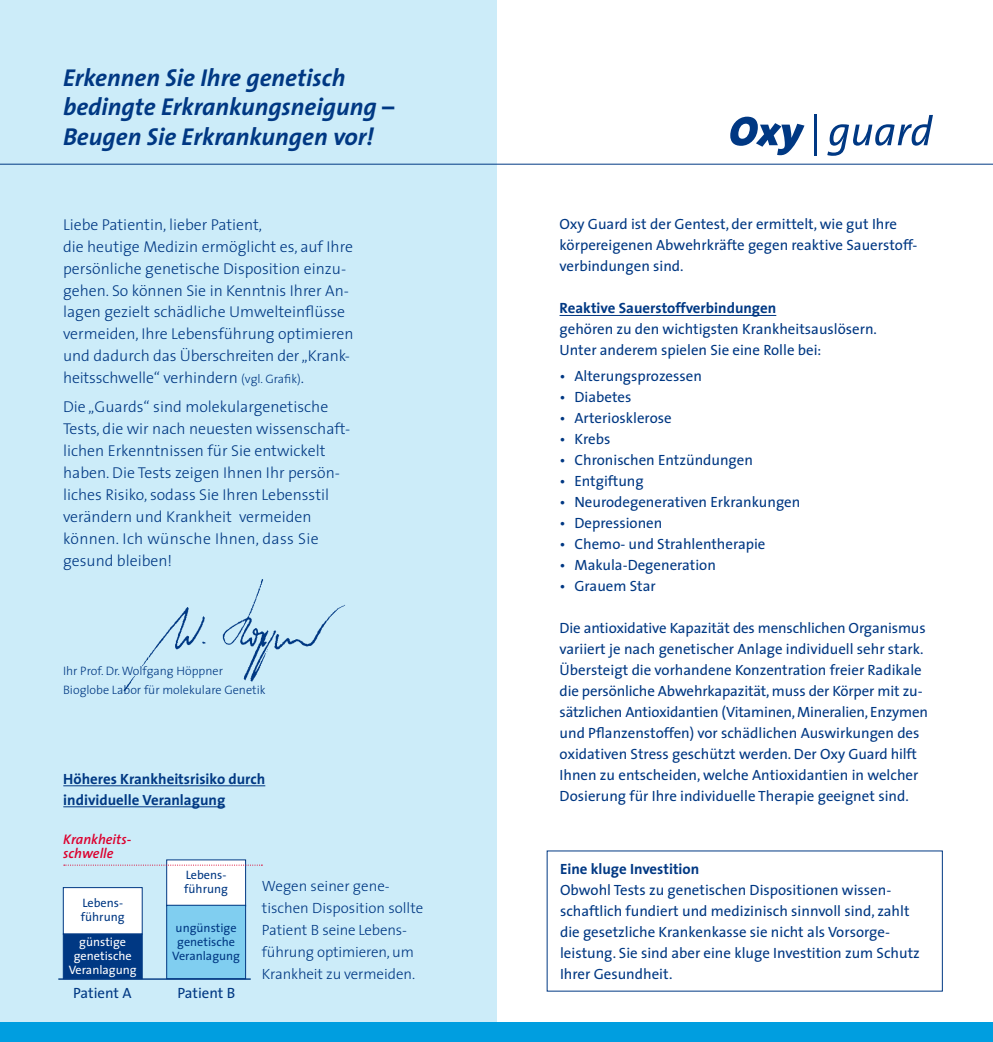
<style>
.page{position:relative;width:993px;height:1042px;background:#fff}
.page>*{position:absolute;margin:0;border:0;box-sizing:border-box;transform-origin:0 0}
.t1{font:italic 700 24.5px/29.8px "The Sans";color:#003883}
.t2{font:300 15.75px/21.9px "The Sans";color:#003883}
.t3{font:14.88px/21px "The Sans";color:#003883}
.t4{font:700 14.88px/21px "The Sans";color:#003883}
.t5{font:300 14.88px/21.9px "The Sans";letter-spacing:-.01em;color:#003883}
.t6{font:italic 600 14px/14px "The Sans";color:#dc002e}
.t7{font:300 12.25px/19.2px "The Sans";color:#003883}
.t8{font:12.25px/14px "The Sans";color:#003883}
.t9{font:12.25px/14px "The Sans";color:#fff;text-align:center}
.s1{font-size:12.25px}
</style>
<div class="page">
<div style="left:0;top:0;width:496px;height:1042px;background:#ccecf9"></div>
<div style="left:0;top:1022px;width:992px;height:20px;background:#009ee0"></div>
<hr style="left:559px;top:315px;width:217px;height:1px;background:#003883">
<hr style="left:0;top:164px;width:992px;height:1px;background:#003883">
<svg style="left:730px;top:117px;width:74px;height:38px"></svg>
<hr style="left:813px;top:114px;width:3px;height:42px;background:#003883">
<svg style="left:827px;top:115px;width:105px;height:41px"></svg>
<hr style="left:63px;top:785px;width:202px;height:1px;background:#003883">
<hr style="left:63px;top:806px;width:162px;height:1px;background:#003883">
<div style="left:166px;top:859px;width:80px;height:47px;background:#fff;border:1px solid #003883"></div>
<div style="left:166px;top:905px;width:80px;height:74px;background:#80cef0;border:1px solid #003883"></div>
<div style="left:63px;top:887px;width:79px;height:47px;background:#fff;border:1px solid #003883"></div>
<div style="left:63px;top:934px;width:79px;height:45px;background:#003883;border:1px solid #003883"></div>
<svg style="left:64px;top:864px;width:198px;height:1px"></svg>
<hr style="left:58px;top:978px;width:193px;height:2px;background:#003883">
<img style="left:123px;top:579px;width:222px;height:113px">
<h1 class="t1" style="left:63px;top:62px;width:332px">Erkennen Sie Ihre genetisch bedingte Erkrankungsneigung –<br>Beugen Sie Erkrankungen vor!</h1>
<p class="t2" style="left:63px;top:213px;width:292px">Liebe Patientin, lieber Patient,<br>die heutige Medizin ermöglicht es, auf Ihre persönliche genetische Disposition einzu&shy;gehen. So können Sie in Kenntnis Ihrer An&shy;lagen gezielt schädliche Umwelteinflüsse vermeiden, Ihre Lebensführung optimieren und dadurch das Überschreiten der „Krank&shy;heitsschwelle“ verhindern <span class="s1">(vgl. Grafik)</span>.</p>
<p class="t2" style="left:63px;top:395px;width:289px">Die „Guards“ sind molekulargenetische Tests, die wir nach neuesten wissenschaft&shy;lichen Erkenntnissen für Sie entwickelt haben. Die Tests zeigen Ihnen Ihr persön&shy;liches Risiko, sodass Sie Ihren Lebensstil verändern und Krankheit vermeiden können. Ich wünsche Ihnen, dass Sie gesund bleiben!</p>
<p class="t7" style="left:63px;top:661px;width:204px">Ihr Prof. Dr. Wolfgang Höppner<br>Bioglobe Labor für molekulare Genetik</p>
<p class="t4" style="left:63px;top:767px;width:203px">Höheres Krankheitsrisiko durch individuelle Veranlagung</p>
<p class="t6" style="left:63px;top:832px;width:69px">Krankheits&shy;schwelle</p>
<p class="t8" style="left:81px;top:896px;width:45px">Lebens&shy;führung</p>
<p class="t9" style="left:69px;top:934px;width:69px">günstige genetische<br>Veranlagung</p>
<p class="t8" style="left:184px;top:868px;width:45px">Lebens&shy;führung</p>
<p class="t8" style="left:172px;top:920px;width:69px;text-align:center">ungünstige genetische<br>Veranlagung</p>
<p class="t3" style="left:73px;top:982px;width:60px">Patient A</p>
<p class="t3" style="left:177px;top:982px;width:59px">Patient B</p>
<p class="t5" style="left:262px;top:874px;width:163px">Wegen seiner gene&shy;tischen Disposition sollte<br>Patient B seine Lebens&shy;führung optimieren, um<br>Krankheit zu vermeiden.</p>
<p class="t3" style="left:559px;top:213px;width:359px">Oxy Guard ist der Gentest, der ermittelt, wie gut Ihre körpereigenen Abwehrkräfte gegen reaktive Sauerstoff&shy;verbindungen sind.</p>
<p class="t4" style="left:559px;top:297px;width:218px">Reaktive Sauerstoffverbindungen</p>
<p class="t3" style="left:559px;top:318px;width:319px">gehören zu den wichtigsten Krankheitsauslösern.<br>Unter anderem spielen Sie eine Rolle bei:</p>
<p class="t3" style="left:559px;top:365px;width:144px">• Alterungsprozessen</p>
<p class="t3" style="left:559px;top:386px;width:73px">• Diabetes</p>
<p class="t3" style="left:559px;top:407px;width:114px">• Arteriosklerose</p>
<p class="t3" style="left:559px;top:428px;width:52px">• Krebs</p>
<p class="t3" style="left:559px;top:449px;width:195px">• Chronischen Entzündungen</p>
<p class="t3" style="left:559px;top:470px;width:86px">• Entgiftung</p>
<p class="t3" style="left:559px;top:491px;width:242px">• Neurodegenerativen Erkrankungen</p>
<p class="t3" style="left:559px;top:512px;width:104px">• Depressionen</p>
<p class="t3" style="left:559px;top:533px;width:207px">• Chemo- und Strahlentherapie</p>
<p class="t3" style="left:559px;top:554px;width:158px">• Makula-Degeneration</p>
<p class="t3" style="left:559px;top:575px;width:98px">• Grauem Star</p>
<p class="t3" style="left:559px;top:617px;width:370px">Die antioxidative Kapazität des menschlichen Organismus variiert je nach genetischer Anlage individuell sehr stark.<br>Übersteigt die vorhandene Konzentration freier Radikale die persönliche Abwehrkapazität, muss der Körper mit zu&shy;sätzlichen Antioxidantien (Vitaminen, Mineralien, Enzymen und Pflanzenstoffen) vor schädlichen Auswirkungen des oxidativen Stress geschützt werden. Der Oxy Guard hilft Ihnen zu entscheiden, welche Antioxidantien in welcher Dosierung für Ihre individuelle Therapie geeignet sind.</p>
<p class="t4" style="left:560px;top:858px;width:141px">Eine kluge Investition</p>
<p class="t3" style="left:560px;top:879px;width:361px">Obwohl Tests zu genetischen Dispositionen wissen&shy;schaftlich fundiert und medizinisch sinnvoll sind, zahlt die gesetzliche Krankenkasse sie nicht als Vorsorge&shy;leistung. Sie sind aber eine kluge Investition zum Schutz Ihrer Gesundheit.</p>
</div>
